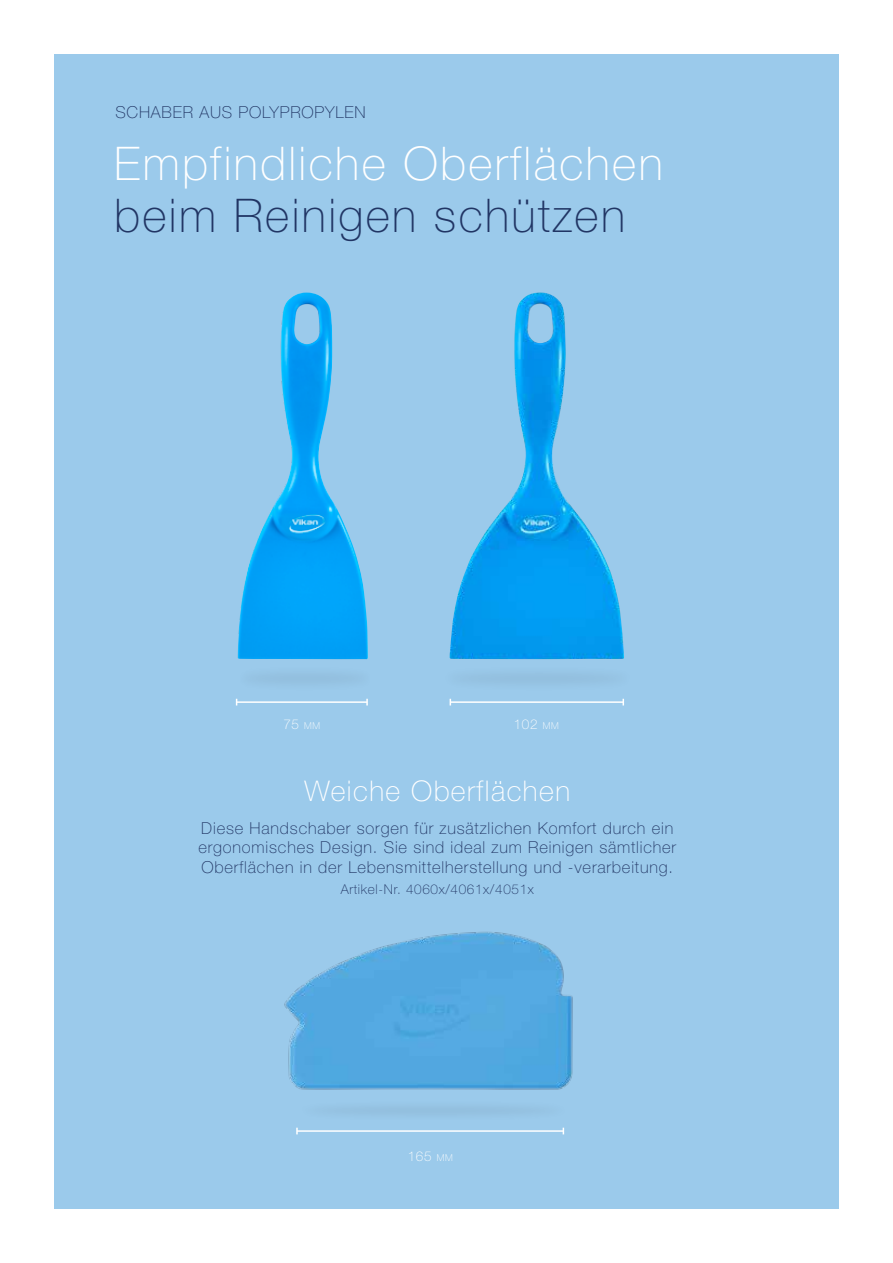
<style>
.page{position:relative;width:893px;height:1263px;background:#fff}
.page>*{position:absolute;margin:0;border:0;box-sizing:border-box;transform-origin:0 0}
.t1{font:100 46.5px "Helvetica Neue LT Std";letter-spacing:.05em;color:#fff}
.t2{font:100 46.5px "Helvetica Neue LT Std";letter-spacing:.05em;color:#213564}
.t3{font:100 28.5px "Helvetica Neue LT Std";letter-spacing:.05em;color:#fff}
.t4{font:100 16.5px/19.8px "Helvetica Neue LT Std";letter-spacing:.05em;color:#213564}
.t5{font:100 13.5px "Helvetica Neue LT Std";letter-spacing:.05em;color:#213564}
.t6{font:100 13.5px "Helvetica Neue LT Std";letter-spacing:.05em;color:#fff}
.s1{font-size:9.45px}
</style>
<div class="page">
<div style="left:54px;top:54px;width:785px;height:1155px;background:#9bcaeb"></div>
<img style="left:284px;top:932px;width:289px;height:158px">
<hr style="left:297px;top:1130px;width:266px;height:2px;background:#fff">
<img style="left:238px;top:292px;width:130px;height:367px">
<img style="left:450px;top:292px;width:174px;height:367px">
<hr style="left:237px;top:701px;width:130px;height:2px;background:#fff">
<hr style="left:450px;top:701px;width:173px;height:2px;background:#fff">
<p class="t4" style="left:115px;top:103px;width:252px">SCHABER AUS POLYPROPYLEN</p>
<h1 class="t1" style="left:114px;top:137px;width:550px">Empfindliche Oberflächen</h1>
<h1 class="t2" style="left:114px;top:189px;width:512px">beim Reinigen schützen</h1>
<p class="t6" style="left:283px;top:717px;width:38px">75 <span class="s1">MM</span></p>
<p class="t6" style="left:514px;top:717px;width:46px">102 <span class="s1">MM</span></p>
<h2 class="t3" style="left:304px;top:774px;width:267px">Weiche Oberflächen</h2>
<p class="t4" style="left:198px;top:818px;width:479px">Diese Handschaber sorgen für zusätzlichen Komfort durch ein ergonomisches Design. Sie sind ideal zum Reinigen sämtlicher<br>Oberflächen in der Lebensmittelherstellung und -verarbeitung.</p>
<p class="t5" style="left:341px;top:881px;width:195px">Artikel-Nr. 4060x/4061x/4051x</p>
<p class="t6" style="left:408px;top:1148px;width:46px">165 <span class="s1">MM</span></p>
</div>
